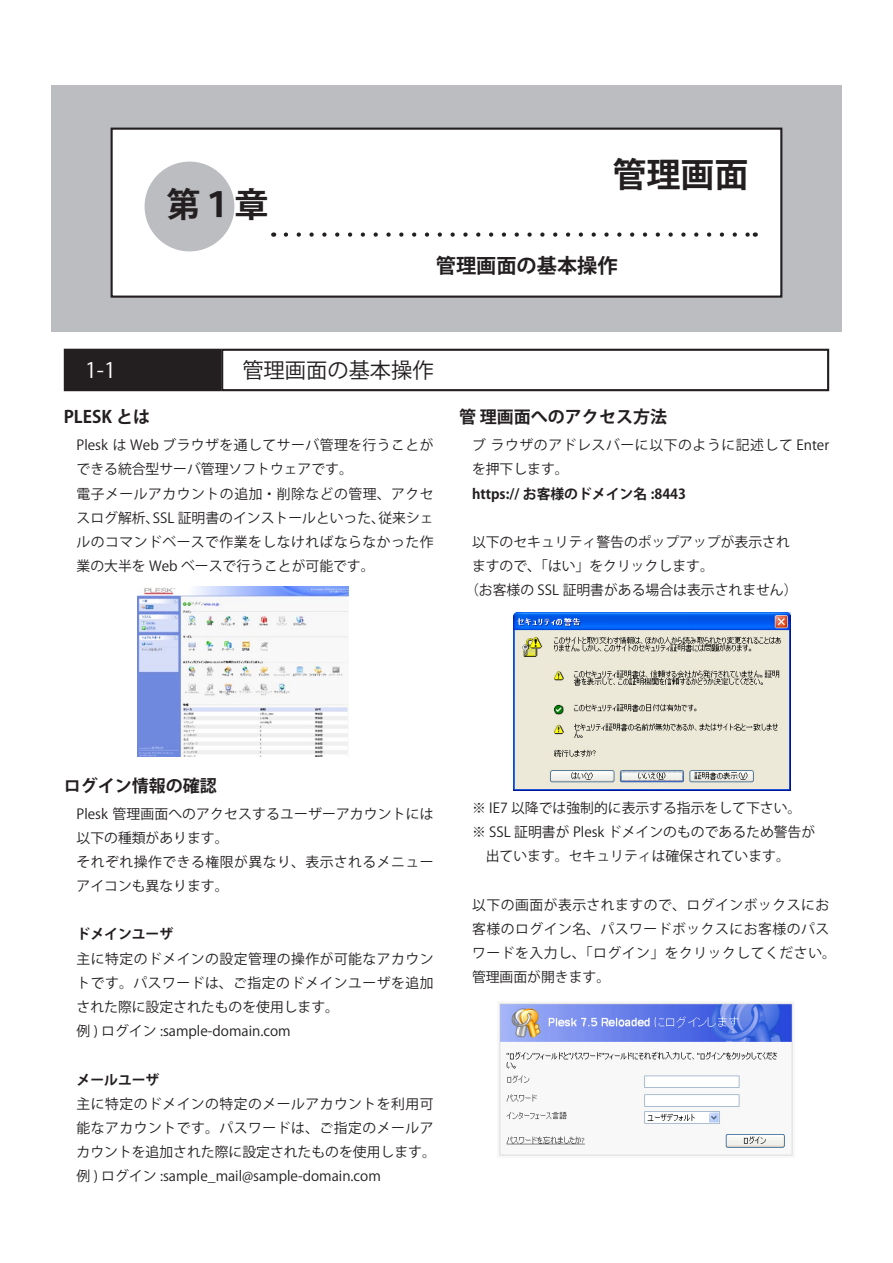
<style>
.page{position:relative;width:893px;height:1263px;background:#fff}
.page>*{position:absolute;margin:0;border:0;box-sizing:border-box;transform-origin:0 0}
.t1{font:700 34.05px "Koz Go Pro";color:#231f20}
.t2{font:21.3px "Koz Go Pro";color:#231f20}
.t3{font:21.3px "Koz Go Pro";color:#fff}
.t4{font:700 20.25px "Koz Go Pro";color:#231f20}
.見出し１{font:700 16.95px "Koz Go Pro";color:#231f20}
.標準{font:13.8px/24.2px "Koz Go Pro";color:#231f20}
.標準-2{font:13.8px/24.2px "Koz Go Pro";letter-spacing:.035em;color:#231f20}
.見出し2{font:700 13.8px "Koz Go Pro";color:#231f20}
.標準-3{font:13.8px/24.2px "Koz Go Pro";letter-spacing:.045em;color:#231f20}
.標準-4{font:13.8px/24.2px "Koz Go Pro";letter-spacing:.04em;color:#231f20;text-align:right}
</style>
<div class="page">
<div style="left:51px;top:85px;width:791px;height:246px;background:#bcbdc0"></div>
<div style="left:112px;top:129px;width:669px;height:168px;background:#fff"></div>
<div style="left:111px;top:128px;width:671px;height:170px;border:2px solid #231f20"></div>
<svg style="left:286px;top:232px;width:462px;height:5px"></svg>
<div style="left:145px;top:162px;width:89px;height:89px;background:#bcbdc0;border-radius:50%"></div>
<div style="left:65px;top:350px;width:155px;height:40px;background:#231f20"></div>
<div style="left:64px;top:349px;width:157px;height:42px;border:2px solid #231f20"></div>
<div style="left:221px;top:349px;width:608px;height:42px;border:2px solid #231f20"></div>
<img style="left:513px;top:612px;width:278px;height:179px">
<img style="left:499px;top:1003px;width:294px;height:153px">
<img style="left:137px;top:587px;width:211px;height:170px">
<p class="t3" style="left:85px;top:356px;width:32px">1-1</p>
<p class="t1" style="left:166px;top:183px;width:104px">第１章</p>
<p class="t1" style="left:612px;top:153px;width:138px">管理画面</p>
<p class="t4" style="left:436px;top:252px;width:183px">管理画面の基本操作</p>
<p class="t2" style="left:242px;top:356px;width:193px">管理画面の基本操作</p>
<p class="見出し１" style="left:64px;top:406px;width:88px">PLESK とは</p>
<p class="標準" style="left:77px;top:433px;width:359px">Plesk は Web ブラウザを通してサーバ管理を行うことができる統合型サーバ管理ソフトウェアです。</p>
<p class="標準-4" style="left:77px;top:482px;width:359px">電子メールアカウントの追加・削除などの管理、アクセ従来シェ</p>
<p class="標準-2" style="left:77px;top:506px;width:359px">スログ解析、<br>ルのコマンドベースで作業をしなければならなかった作業の大半を Web ベースで行うことが可能です。</p>
<p class="標準" style="left:153px;top:506px;width:234px">SSL 証明書のインストールといった、</p>
<p class="見出し１" style="left:459px;top:406px;width:209px">管理画面へのアクセス方法</p>
<p class="標準-3" style="left:472px;top:433px;width:359px">ブラウザのアドレスバーに以下のように記述して Enterを押下します。</p>
<p class="見出し2" style="left:472px;top:485px;width:216px">https:// お客様のドメイン名 :8443</p>
<p class="標準" style="left:472px;top:530px;width:319px">以下のセキュリティ警告のポップアップが表示され</p>
<p class="標準" style="left:472px;top:554px;width:243px">ますので、「はい」をクリックします。</p>
<p class="標準" style="left:465px;top:578px;width:334px">（お客様の SSL 証明書がある場合は表示されません(</p>
<p class="見出し１" style="left:64px;top:774px;width:155px">ログイン情報の確認</p>
<p class="標準" style="left:77px;top:802px;width:359px">Plesk 管理画面へのアクセスするユーザーアカウントには以下の種類があります。</p>
<p class="標準-2" style="left:77px;top:850px;width:359px">それぞれ操作できる権限が異なり、表示されるメニューアイコンも異なります。</p>
<p class="見出し2" style="left:77px;top:925px;width:98px">ドメインユーザ</p>
<p class="標準" style="left:77px;top:947px;width:359px;text-align:justify">主に特定のドメインの設定管理の操作が可能なアカウントです。パスワードは、ご指定のドメインユーザを追加された際に設定されたものを使用します。</p>
<p class="標準" style="left:77px;top:1019px;width:216px">例 ) ログイン :sample-domain.com</p>
<p class="見出し2" style="left:77px;top:1071px;width:84px">メールユーザ</p>
<p class="標準-2" style="left:77px;top:1092px;width:361px">主に特定のドメインの特定のメールアカウントを利用可能なアカウントです。パスワードは、ご指定のメールアカウントを追加された際に設定されたものを使用します。</p>
<p class="標準" style="left:77px;top:1164px;width:306px">例 ) ログイン :sample_mail@sample-domain.com</p>
<p class="標準" style="left:472px;top:796px;width:331px">※ IE7 以降では強制的に表示する指示をして下さい。</p>
<p class="標準" style="left:472px;top:820px;width:345px">※ SSL 証明書が Plesk ドメインのものであるため警告が</p>
<p class="標準" style="left:472px;top:844px;width:319px">　出ています。セキュリティは確保されています。</p>
<p class="標準-2" style="left:472px;top:893px;width:365px">以下の画面が表示されますので、ログインボックスにお客様のログイン名、パスワードボックスにお客様のパスワードを入力し、「ログイン」をクリックしてください。管理画面が開きます。</p>
</div>
